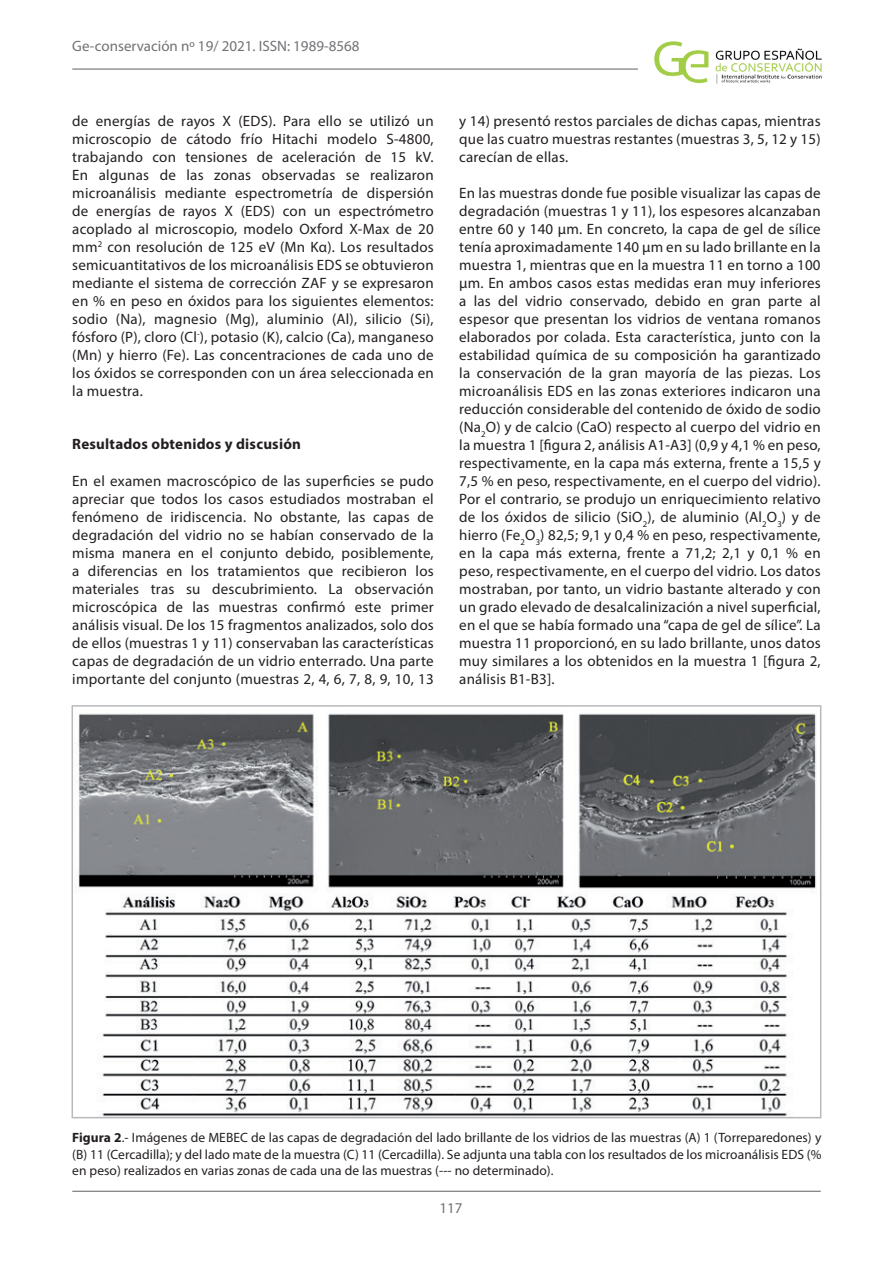
<style>
.page{position:relative;width:893px;height:1263px;background:#fff}
.page>*{position:absolute;margin:0;border:0;box-sizing:border-box;transform-origin:0 0}
.t1{font:15px/18px "Myriad Pro";letter-spacing:.015em;color:#231f20;text-align:justify}
.t2{font:15px "Myriad Pro";color:#717275}
.t3{font:700 15px "Myriad Pro";letter-spacing:.015em;color:#231f20}
.t4{font:13.5px/16.5px "Myriad Pro";letter-spacing:.005em;color:#231f20;text-align:justify}
.s1{font-weight:700}
</style>
<div class="page">
<hr style="left:72px;top:68px;width:567px;height:2px;background:#717275">
<hr style="left:72px;top:1191px;width:749px;height:1px;background:#717275">
<img style="left:654px;top:41px;width:168px;height:43px">
<img style="left:76px;top:713px;width:741px;height:402px">
<div style="left:72px;top:705px;width:749px;height:413px;border:2px solid #b8b9bc"></div>
<p class="t2" style="left:72px;top:37px;width:289px">Ge-conservación nº 19/ 2021. ISSN: 1989-8568</p>
<p class="t1" style="left:72px;top:112px;width:363px">de energías de rayos X (EDS). Para ello se utilizó un microscopio de cátodo frío Hitachi modelo S-4800, trabajando con tensiones de aceleración de 15 kV.<br>En algunas de las zonas observadas se realizaron microanálisis mediante espectrometría de dispersión de energías de rayos X (EDS) con un espectrómetro acoplado al microscopio, modelo Oxford X-Max de 20 mm<sup>2</sup> con resolución de 125 eV (Mn Kα). Los resultados semicuantitativos de los microanálisis EDS se obtuvieron mediante el sistema de corrección ZAF y se expresaron en % en peso en óxidos para los siguientes elementos: sodio (Na), magnesio (Mg), aluminio (Al), silicio (Si), fósforo (P), cloro (Cl<sup>-</sup>), potasio (K), calcio (Ca), manganeso (Mn) y hierro (Fe). Las concentraciones de cada uno de los óxidos se corresponden con un área seleccionada en la muestra.</p>
<p class="t3" style="left:72px;top:434px;width:230px">Resultados obtenidos y discusión</p>
<p class="t1" style="left:72px;top:472px;width:363px">En el examen macroscópico de las superficies se pudo apreciar que todos los casos estudiados mostraban el fenómeno de iridiscencia. No obstante, las capas de degradación del vidrio no se habían conservado de la misma manera en el conjunto debido, posiblemente, a diferencias en los tratamientos que recibieron los materiales tras su descubrimiento. La observación microscópica de las muestras confirmó este primer análisis visual. De los 15 fragmentos analizados, solo dos de ellos (muestras 1 y 11) conservaban las características capas de degradación de un vidrio enterrado. Una parte importante del conjunto (muestras 2, 4, 6, 7, 8, 9, 10, 13</p>
<p class="t1" style="left:459px;top:112px;width:363px">y 14) presentó restos parciales de dichas capas, mientras que las cuatro muestras restantes (muestras 3, 5, 12 y 15) carecían de ellas.</p>
<p class="t1" style="left:459px;top:184px;width:363px">En las muestras donde fue posible visualizar las capas de degradación (muestras 1 y 11), los espesores alcanzaban entre 60 y 140 µm. En concreto, la capa de gel de sílice tenía aproximadamente 140 µm en su lado brillante en la muestra 1, mientras que en la muestra 11 en torno a 100 µm. En ambos casos estas medidas eran muy inferiores a las del vidrio conservado, debido en gran parte al espesor que presentan los vidrios de ventana romanos elaborados por colada. Esta característica, junto con la estabilidad química de su composición ha garantizado la conservación de la gran mayoría de las piezas. Los microanálisis EDS en las zonas exteriores indicaron una reducción considerable del contenido de óxido de sodio (Na<sub>2</sub>O) y de calcio (CaO) respecto al cuerpo del vidrio en la muestra 1 [figura 2, análisis A1-A3] (0,9 y 4,1 % en peso, respectivamente, en la capa más externa, frente a 15,5 y 7,5 % en peso, respectivamente, en el cuerpo del vidrio).<br>Por el contrario, se produjo un enriquecimiento relativo de los óxidos de silicio (SiO<sub>2</sub>), de aluminio (Al<sub>2</sub>O<sub>3</sub>) y de hierro (Fe<sub>2</sub>O<sub>3</sub>) 82,5; 9,1 y 0,4 % en peso, respectivamente, en la capa más externa, frente a 71,2; 2,1 y 0,1 % en peso, respectivamente, en el cuerpo del vidrio. Los datos mostraban, por tanto, un vidrio bastante alterado y con un grado elevado de desalcalinización a nivel superficial, en el que se había formado una “capa de gel de sílice”. La muestra 11 proporcionó, en su lado brillante, unos datos muy similares a los obtenidos en la muestra 1 [figura 2, análisis B1-B3].</p>
<p class="t4" style="left:72px;top:1129px;width:751px"><span class="s1">Figura 2</span>.- Imágenes de MEBEC de las capas de degradación del lado brillante de los vidrios de las muestras (A) 1 (Torreparedones) y (B) 11 (Cercadilla); y del lado mate de la muestra (C) 11 (Cercadilla). Se adjunta una tabla con los resultados de los microanálisis EDS (% en peso) realizados en varias zonas de cada una de las muestras (--- no determinado).</p>
<p class="t2" style="left:439px;top:1198px;width:25px">117</p>
</div>
